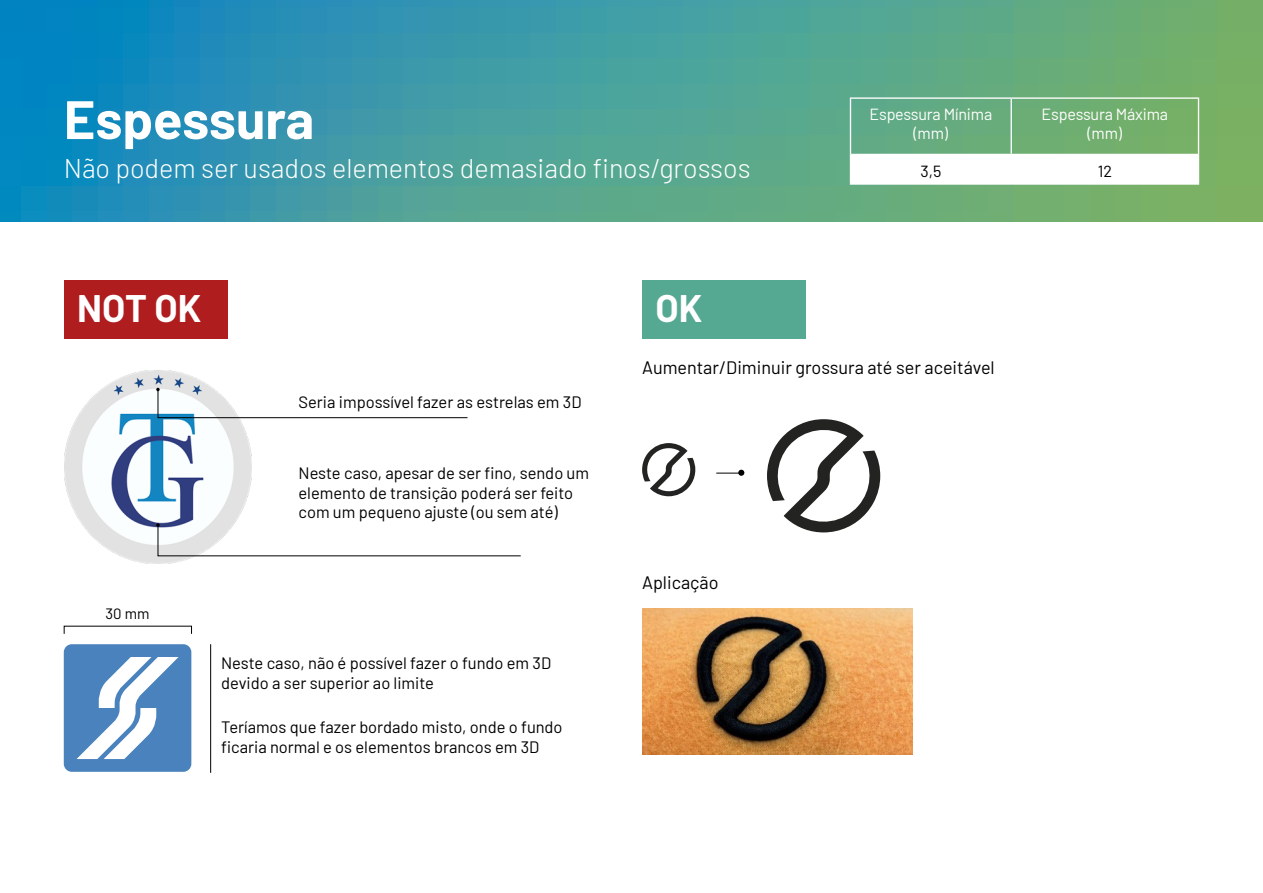
<style>
.page{position:relative;width:1263px;height:893px;background:#fff}
.page>*{position:absolute;margin:0;border:0;box-sizing:border-box;transform-origin:0 0}
.t1{font:700 54px "Barlow";color:#fff}
.t2{font:700 37.5px "Barlow";color:#fff}
.t3{font:300 27px "Barlow";color:#fff}
.t4{font:18px "Barlow";color:#000}
.t5{font:16.5px/19.8px "Barlow";color:#000}
.t6{font:16.05px/19.4px "Barlow";letter-spacing:-.01em;color:#fff;text-align:center}
.t7{font:16.05px "Barlow";color:#000}
.t8{font:15px "Barlow";color:#000}
</style>
<div class="page">
<img style="left:64px;top:371px;width:187px;height:192px">
<svg style="left:64px;top:644px;width:127px;height:128px"></svg>
<hr style="left:210px;top:644px;width:1px;height:129px;background:#000">
<img style="left:0;top:0;width:1263px;height:221px">
<img style="left:642px;top:609px;width:270px;height:145px">
<svg style="left:716px;top:470px;width:28px;height:6px"></svg>
<svg style="left:642px;top:443px;width:53px;height:53px"></svg>
<svg style="left:767px;top:419px;width:113px;height:113px"></svg>
<svg style="left:156px;top:523px;width:365px;height:34px"></svg>
<svg style="left:156px;top:388px;width:312px;height:30px"></svg>
<svg style="left:850px;top:154px;width:349px;height:29px"></svg>
<hr style="left:850px;top:183px;width:161px;height:2px;background:#fff">
<hr style="left:1011px;top:183px;width:188px;height:2px;background:#fff">
<hr style="left:850px;top:97px;width:161px;height:2px;background:#fff">
<hr style="left:1011px;top:97px;width:188px;height:2px;background:#fff">
<hr style="left:851px;top:154px;width:160px;height:1px;background:#fff">
<hr style="left:1011px;top:154px;width:187px;height:1px;background:#fff">
<hr style="left:850px;top:99px;width:1px;height:55px;background:#fff">
<hr style="left:1010px;top:99px;width:2px;height:55px;background:#fff">
<hr style="left:1198px;top:99px;width:1px;height:55px;background:#fff">
<div style="left:64px;top:281px;width:163px;height:58px;background:#af1d1f"></div>
<div style="left:642px;top:281px;width:164px;height:58px;background:#55a891"></div>
<h1 class="t1" style="left:64px;top:80px;width:252px">Espessura</h1>
<h3 class="t3" style="left:64px;top:149px;width:688px">Não podem ser usados elementos demasiado finos/grossos</h3>
<p class="t6" style="left:869px;top:103px;width:124px">Espessura Mínima (mm)</p>
<p class="t6" style="left:1041px;top:103px;width:128px">Espessura Máxima (mm)</p>
<p class="t7" style="left:920px;top:160px;width:22px">3,5</p>
<p class="t7" style="left:1098px;top:160px;width:16px">12</p>
<h2 class="t2" style="left:77px;top:281px;width:126px">NOT OK</h2>
<h2 class="t2" style="left:655px;top:281px;width:48px">OK</h2>
<p class="t4" style="left:642px;top:355px;width:354px">Aumentar/Diminuir grossura até ser aceitável</p>
<p class="t5" style="left:298px;top:391px;width:285px">Seria impossível fazer as estrelas em 3D</p>
<p class="t8" style="left:106px;top:603px;width:46px">30 mm</p>
<p class="t5" style="left:298px;top:462px;width:292px">Neste caso, apesar de ser fino, sendo um elemento de transição poderá ser feito com um pequeno ajuste (ou sem até)</p>
<p class="t5" style="left:221px;top:652px;width:332px">Neste caso, não é possível fazer o fundo em 3D devido a ser superior ao limite</p>
<p class="t5" style="left:221px;top:716px;width:343px">Teríamos que fazer bordado misto, onde o fundo ficaria normal e os elementos brancos em 3D</p>
<p class="t4" style="left:642px;top:570px;width:78px">Aplicação</p>
</div>
